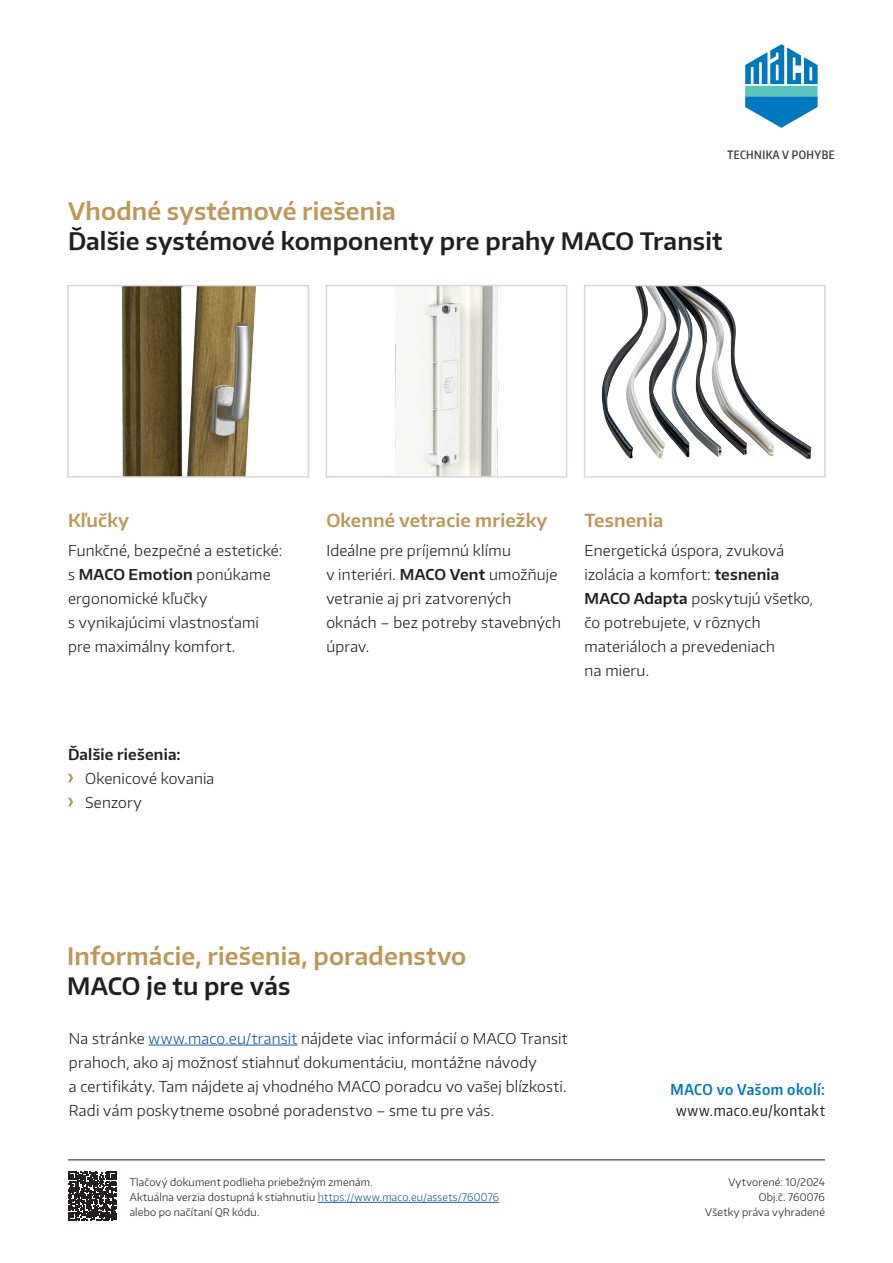
<style>
.page{position:relative;width:893px;height:1263px;background:#fff}
.page>*{position:absolute;margin:0;border:0;box-sizing:border-box;transform-origin:0 0}
.Subheadline_16auf20_black{font:600 24px "Encode Sans Normal";letter-spacing:.005em;color:#231f20}
.Subheadline_16auf20_gold{font:600 24px "Encode Sans Normal";letter-spacing:.01em;color:#be985a}
.Subheadline_12pt_Gold{font:600 18px "Encode Sans Normal";letter-spacing:.01em;color:#be985a}
.Bodytext{font:300 15px/24px "Encode Sans Normal";letter-spacing:.015em;color:#231f20}
.Aufzählungen_U4{font:300 15px "Encode Sans Normal";letter-spacing:.015em;color:#231f20}
.Kontakt{font:15px "Encode Sans Condensed";letter-spacing:.035em;color:#231f20}
.MACO_in_deiner_Nähe{font:600 15px "Encode Sans Condensed";letter-spacing:.035em;color:#0078c0}
.Bodytext-2{font:600 15px "Encode Sans Normal";letter-spacing:.015em;color:#231f20}
.t1{font:600 11.55px "Encode Sans Compressed";letter-spacing:.04em;color:#3e3e3f}
.Fusszeile_U4_links{font:300 10.5px/15px "Encode Sans Normal";letter-spacing:.02em;color:#231f20}
.Fusszeile_U4_rechts{font:300 10.5px "Encode Sans Normal";letter-spacing:.02em;color:#231f20}
.s1{font-weight:600}
.s2{color:#175d9e}
</style>
<div class="page">
<hr style="left:68px;top:1159px;width:757px;height:1px;background:#231f20">
<img style="left:121px;top:288px;width:135px;height:187px">
<div style="left:67px;top:285px;width:242px;height:193px;border:2px solid #ddd7d4"></div>
<img style="left:649px;top:288px;width:98px;height:169px">
<div style="left:584px;top:285px;width:242px;height:193px;border:2px solid #ddd7d4"></div>
<img style="left:396px;top:288px;width:103px;height:187px">
<div style="left:326px;top:285px;width:241px;height:193px;border:2px solid #ddd7d4"></div>
<hr style="left:149px;top:1045px;width:148px;height:1px;background:#175d9e">
<svg style="left:68px;top:774px;width:5px;height:8px"></svg>
<svg style="left:68px;top:798px;width:5px;height:8px"></svg>
<hr style="left:318px;top:1202px;width:181px;height:1px;background:#175d9e">
<svg style="left:745px;top:44px;width:73px;height:84px"></svg>
<svg style="left:68px;top:1171px;width:49px;height:49px"></svg>
<p class="t1" style="left:727px;top:147px;width:109px">TECHNIKA V POHYBE</p>
<p class="Subheadline_16auf20_gold" style="left:68px;top:196px;width:329px">Vhodné systémové riešenia</p>
<p class="Subheadline_16auf20_black" style="left:68px;top:226px;width:656px">Ďalšie systémové komponenty pre prahy MACO Transit</p>
<p class="Subheadline_12pt_Gold" style="left:68px;top:509px;width:63px">Kľučky</p>
<p class="Bodytext" style="left:68px;top:538px;width:216px">Funkčné, bezpečné a estetické: s <span class="s1">MACO Emotion</span> ponúkame ergonomické kľučky<br>s vynikajúcimi vlastnosťami pre maximálny komfort.</p>
<p class="Bodytext-2" style="left:68px;top:744px;width:114px">Ďalšie riešenia:</p>
<p class="Aufzählungen_U4" style="left:85px;top:768px;width:131px">Okenicové kovania</p>
<p class="Aufzählungen_U4" style="left:85px;top:792px;width:58px">Senzory</p>
<p class="Subheadline_12pt_Gold" style="left:326px;top:509px;width:223px">Okenné vetracie mriežky</p>
<p class="Bodytext" style="left:326px;top:538px;width:236px">Ideálne pre príjemnú klímu<br>v interiéri. <span class="s1">MACO Vent</span> umožňuje vetranie aj pri zatvorených oknách – bez potreby stavebných úprav.</p>
<p class="Subheadline_12pt_Gold" style="left:585px;top:509px;width:80px">Tesnenia</p>
<p class="Bodytext" style="left:585px;top:538px;width:230px">Energetická úspora, zvuková izolácia a komfort: <span class="s1">tesnenia<br>MACO Adapta</span> poskytujú všetko, čo potrebujete, v rôznych materiáloch a prevedeniach<br>na mieru.</p>
<p class="Subheadline_16auf20_gold" style="left:67px;top:940px;width:401px">Informácie, riešenia, poradenstvo</p>
<p class="Subheadline_16auf20_black" style="left:67px;top:970px;width:225px">MACO je tu pre vás</p>
<p class="Bodytext" style="left:69px;top:1026px;width:500px">Na stránke <span class="s2">www.maco.eu/transit</span> nájdete viac informácií o MACO Transit prahoch, ako aj možnosť stiahnuť dokumentáciu, montážne návody<br>a certifikáty. Tam nájdete aj vhodného MACO poradcu vo vašej blízkosti.<br>Radi vám poskytneme osobné poradenstvo – sme tu pre vás.</p>
<p class="Fusszeile_U4_links" style="left:130px;top:1175px;width:244px">Tlačový dokument podlieha priebežným zmenám.</p>
<p class="Fusszeile_U4_links" style="left:130px;top:1190px;width:371px">Aktuálna verzia dostupná k stiahnutiu <span class="s2">https://www.maco.eu/assets/760076 </span>alebo po načítaní QR kódu.</p>
<p class="MACO_in_deiner_Nähe" style="left:671px;top:1079px;width:156px">MACO vo Vašom okolí:</p>
<p class="Kontakt" style="left:676px;top:1100px;width:150px">www.maco.eu/kontakt</p>
<p class="Fusszeile_U4_rechts" style="left:728px;top:1175px;width:98px">Vytvorené: 10/2024</p>
<p class="Fusszeile_U4_rechts" style="left:759px;top:1190px;width:68px">Obj.č. 760076</p>
<p class="Fusszeile_U4_rechts" style="left:705px;top:1205px;width:121px">Všetky práva vyhradené</p>
</div>
